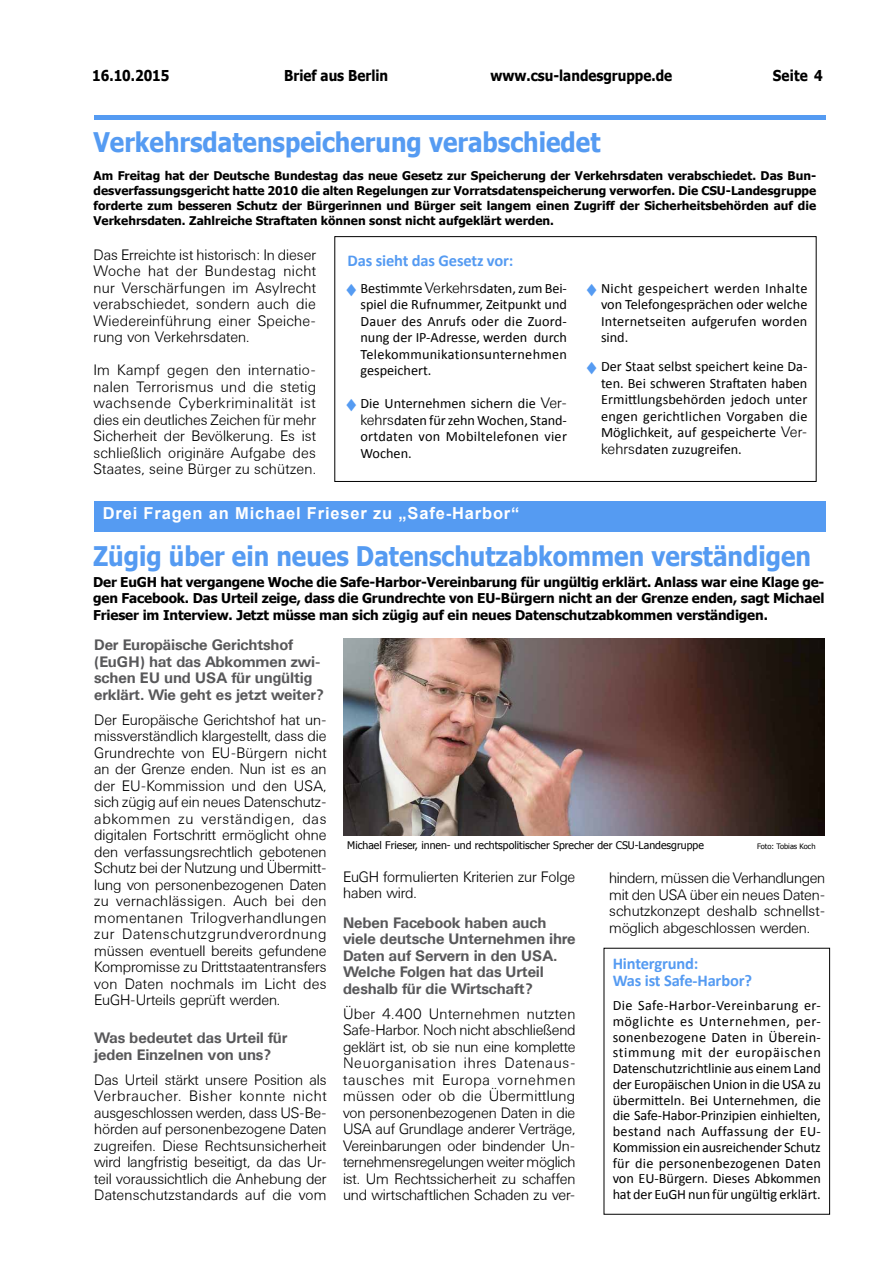
<style>
.page{position:relative;width:893px;height:1263px;background:#fff}
.page>*{position:absolute;margin:0;border:0;box-sizing:border-box;transform-origin:0 0}
._01_BaB_Überschrift{font:700 27px "Tahoma";color:#559bf2;scale:.9 1}
._09_BaB_Tabelle_Über{font:700 16.5px/16.5px "Calibri";letter-spacing:-.01em;color:#559bf2}
._01_BaB_Überschrift-2{font:700 16.5px "Arial";letter-spacing:.05em;color:#fff}
._04_BaB_Interview_Fl{font:300 15px/16.5px "Univers BSK";letter-spacing:-.01em;color:#000;text-align:justify}
._04_BaB_Fließtext{font:300 15px/16.5px "Univers BSK";letter-spacing:.01em;color:#000;text-align:justify}
._04_BaB_Überschrift{font:700 15px/16.5px "Univers BSK";letter-spacing:-.01em;color:#58585a}
.t1{font:700 15px "Tahoma";color:#000;scale:.9 1}
._09_BaB_Tabelle_Flie{font:14.25px/16.5px "Calibri";color:#000;text-align:justify}
._03_BaB_Teaser{font:700 13.5px/16.5px "Tahoma";letter-spacing:-.01em;color:#000;text-align:justify}
._09_BaB_Tabelle_Teas{font:700 12px/15px "Tahoma";color:#000;text-align:justify}
._13_BaB_Bilduntersch{font:10.5px "Tahoma";color:#000}
._13_BaB_Bilduntersch-2{font:7.5px "Tahoma";color:#000}
.s1{color:#559bf2}
.s2{font-family:"Univers BSK";font-weight:300;font-size:15px}
</style>
<div class="page">
<div style="left:94px;top:115px;width:731px;height:5px;background:#559bf2"></div>
<img style="left:343px;top:638px;width:481px;height:197px">
<div style="left:94px;top:501px;width:731px;height:31px;background:#559bf2"></div>
<div style="left:335px;top:236px;width:481px;height:246px;border:1px solid #000"></div>
<p class="t1" style="left:284px;top:65px;width:117px">Brief aus Berlin</p>
<p class="t1" style="left:92px;top:65px;width:87px">16.10.2015</p>
<p class="t1" style="left:490px;top:65px;width:203px">www.csu-landesgruppe.de</p>
<p class="t1" style="left:773px;top:65px;width:57px">Seite 4</p>
<p class="_01_BaB_Überschrift" style="left:94px;top:124px;width:565px">Verkehrsdatenspeicherung verabschiedet</p>
<p class="_09_BaB_Tabelle_Teas" style="left:94px;top:168px;width:724px">Am Freitag hat der Deutsche Bundestag das neue Gesetz zur Speicherung der Verkehrsdaten verabschiedet. Das Bun&shy;desverfassungsgericht hatte 2010 die alten Regelungen zur Vorratsdatenspeicherung verworfen. Die CSU-Landesgruppe forderte zum besseren Schutz der Bürgerinnen und Bürger seit langem einen Zugriff der Sicherheitsbehörden auf die Verkehrsdaten. Zahlreiche Straftaten können sonst nicht aufgeklärt werden.</p>
<p class="_04_BaB_Fließtext" style="left:94px;top:246px;width:224px">Das Erreichte ist historisch: In dieser Woche hat der Bundestag nicht nur Verschärfungen im Asylrecht verabschiedet, sondern auch die Wiedereinführung einer Speiche&shy;rung von Verkehrsdaten.</p>
<p class="_04_BaB_Fließtext" style="left:94px;top:362px;width:224px">Im Kampf gegen den internatio&shy;nalen Terrorismus und die stetig wachsende Cyberkriminalität ist dies ein deutliches Zeichen für mehr Sicherheit der Bevölkerung. Es ist schließlich originäre Aufgabe des Staates, seine Bürger zu schützen.</p>
<p class="_09_BaB_Tabelle_Über" style="left:348px;top:252px;width:167px">Das sieht das Gesetz vor:</p>
<p class="_09_BaB_Tabelle_Flie" style="left:360px;top:280px;width:208px;text-indent:-17px"><span class="s1">♦</span>Bestimmte <span class="s2">Verkehrs</span>daten, zum Bei&shy;spiel die Rufnummer, Zeitpunkt und Dauer des Anrufs oder die Zuord&shy;nung der IP-Adresse, werden durch Telekommunikationsunternehmen gespeichert.</p>
<p class="_09_BaB_Tabelle_Flie" style="left:360px;top:395px;width:208px;text-indent:-17px"><span class="s1">♦</span>Die Unternehmen sichern die <span class="s2">Ver&shy;kehrs</span>daten für zehn Wochen, Stand&shy;ortdaten von Mobiltelefonen vier Wochen.</p>
<p class="_09_BaB_Tabelle_Flie" style="left:601px;top:280px;width:208px;text-indent:-17px"><span class="s1">♦</span>Nicht gespeichert werden Inhalte von Telefongesprächen oder welche Internetseiten aufgerufen worden sind.</p>
<p class="_09_BaB_Tabelle_Flie" style="left:601px;top:358px;width:208px;text-indent:-17px"><span class="s1">♦</span>Der Staat selbst speichert keine Da&shy;ten. Bei schweren Straftaten haben Ermittlungsbehörden jedoch unter engen gerichtlichen Vorgaben die Möglichkeit, auf gespeicherte <span class="s2">Ver&shy;kehrs</span>daten zuzugreifen.</p>
<p class="_01_BaB_Überschrift-2" style="left:103px;top:502px;width:418px">Drei Fragen an Michael Frieser zu „Safe-Harbor“</p>
<p class="_01_BaB_Überschrift" style="left:93px;top:537px;width:799px">Zügig über ein neues Datenschutzabkommen verständigen</p>
<p class="_03_BaB_Teaser" style="left:93px;top:573px;width:733px">Der EuGH hat vergangene Woche die Safe-Harbor-Vereinbarung für ungültig erklärt. Anlass war eine Klage ge&shy;gen Facebook. Das Urteil zeige, dass die Grundrechte von EU-Bürgern nicht an der Grenze enden, sagt Michael Frieser im Interview. Jetzt müsse man sich zügig auf ein neues Datenschutzabkommen verständigen.</p>
<p class="_04_BaB_Überschrift" style="left:94px;top:637px;width:231px">Der Europäische Gerichtshof (EuGH) hat das Abkommen zwi&shy;schen EU und USA für ungültig erklärt. Wie geht es jetzt weiter?</p>
<p class="_04_BaB_Interview_Fl" style="left:94px;top:712px;width:234px">Der Europäische Gerichtshof hat un&shy;missverständlich klargestellt, dass die Grundrechte von EU-Bürgern nicht an der Grenze enden. Nun ist es an der EU-Kommission und den USA, sich zügig auf ein neues Datenschutz&shy;abkommen zu verständigen, das digitalen Fortschritt ermöglicht ohne den verfassungsrechtlich gebotenen Schutz bei der Nutzung und Übermitt&shy;lung von personenbezogenen Daten zu vernachlässigen. Auch bei den momentanen Trilogverhandlungen zur Datenschutzgrundverordnung müssen eventuell bereits gefundene Kompromisse zu Drittstaatentransfers von Daten nochmals im Licht des EuGH-Urteils geprüft werden.</p>
<p class="_04_BaB_Überschrift" style="left:94px;top:1030px;width:195px">Was bedeutet das Urteil für jeden Einzelnen von uns?</p>
<p class="_04_BaB_Interview_Fl" style="left:94px;top:1072px;width:234px">Das Urteil stärkt unsere Position als Verbraucher. Bisher konnte nicht ausgeschlossen werden, dass US-Be&shy;hörden auf personenbezogene Daten zugreifen. Diese Rechtsunsicherheit wird langfristig beseitigt, da das Ur&shy;teil voraussichtlich die Anhebung der Datenschutzstandards auf die vom</p>
<p class="_13_BaB_Bilduntersch" style="left:347px;top:838px;width:358px">Michael Frieser, innen- und rechtspolitischer Sprecher der CSU-Landesgruppe</p>
<p class="_13_BaB_Bilduntersch-2" style="left:757px;top:842px;width:60px">Foto: Tobias Koch</p>
<p class="_04_BaB_Interview_Fl" style="left:343px;top:869px;width:234px">EuGH formulierten Kriterien zur Folge haben wird.</p>
<p class="_04_BaB_Überschrift" style="left:343px;top:914px;width:234px">Neben Facebook haben auch viele deutsche Unternehmen ihre<br>Daten auf Servern in den USA.<br>Welche Folgen hat das Urteil deshalb für die Wirtschaft?</p>
<p class="_04_BaB_Interview_Fl" style="left:343px;top:1006px;width:234px;text-align:left">Über 4.400 Unternehmen nutzten Safe-Harbor. Noch nicht abschließend geklärt ist, ob sie nun eine komplette Neuorganisation ihres Datenaus&shy;tausches mit Europa vornehmen müssen oder ob die Übermittlung von personenbezogenen Daten in die USA auf Grundlage anderer Verträge, Vereinbarungen oder bindender Un&shy;ternehmensregelungen weiter möglich ist. Um Rechtssicherheit zu schaffen und wirtschaftlichen Schaden zu ver-</p>
<p class="_04_BaB_Interview_Fl" style="left:609px;top:870px;width:218px">hindern, müssen die Verhandlungen mit den USA über ein neues Daten&shy;schutzkonzept deshalb schnellst&shy;möglich abgeschlossen werden.</p>
<p class="_09_BaB_Tabelle_Über" style="left:613px;top:955px;width:141px">Hintergrund:<br>Was ist Safe-Harbor?</p>
<p class="_09_BaB_Tabelle_Flie" style="left:613px;top:997px;width:210px;line-height:15.8px">Die Safe-Harbor-Vereinbarung er&shy;möglichte es Unternehmen, per&shy;sonenbezogene Daten in Überein&shy;stimmung mit der europäischen Datenschutzrichtlinie aus einem Land der Europäischen Union in die USA zu übermitteln. Bei Unternehmen, die die Safe-Habor-Prinzipien einhielten, bestand nach Auffassung der EU-Kommission ein ausreichender Schutz für die personenbezogenen Daten von EU-Bürgern. Dieses Abkommen hat der EuGHnun für ungültig erklärt.</p>
</div>
